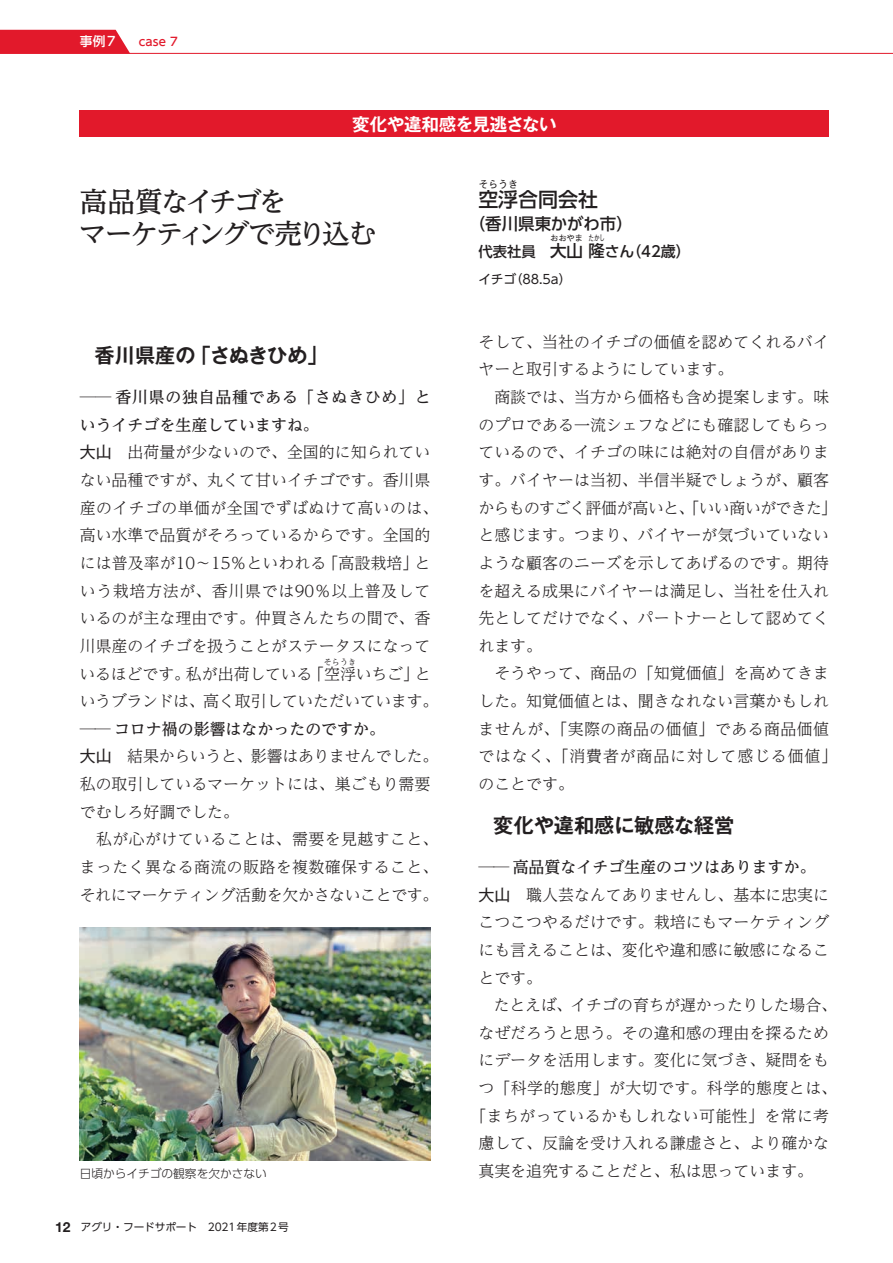
<style>
.page{position:relative;width:893px;height:1263px;background:#fff}
.page>*{position:absolute;margin:0;border:0;box-sizing:border-box;transform-origin:0 0}
.t1{font:500 27.6px/32px "UD Reimin Pr 6 N";letter-spacing:-.09em;color:#231f20}
.t2{font:700 20.25px "Gothic MB101 Pr 6 N De";color:#231f20}
.t3{font:500 19.95px "UD Shin Go Pr 6";color:#231f20}
.t4{font:700 17.55px "Gothic MB101 Pr 6 N De";letter-spacing:-.01em;color:#fff}
.t5{font:500 16.5px "UD Shin Go Pr 6";letter-spacing:-.01em;color:#231f20}
.t6{font:300 15.9px/27.6px "UD Reimin Pr 6 N";color:#231f20}
.t7{font:300 15.9px "UD Reimin Pr 6 N";letter-spacing:-.025em;color:#231f20}
.t8{font:300 15.9px "UD Reimin Pr 6 N";letter-spacing:.03em;color:#231f20}
.t9{font:300 15.9px "UD Reimin Pr 6 N";letter-spacing:.025em;color:#231f20}
.t10{font:500 15.9px "UD Reimin Pr 6 N";color:#231f20}
.t11{font:500 14.85px "UD Shin Go Pr 6";color:#231f20}
.t12{font:12.75px "UD Shin Go Pr 6 N";letter-spacing:-.01em;color:#231f20}
.t13{font:500 12.75px "UD Shin Go Pr 6";color:#fff}
.t14{font:300 11.7px "UD Shin Go Pr 6";color:#231f20}
.t15{font:500 11.7px "UD Shin Go Pr 6";color:#e2192b}
.t16{font:10.65px "UD Shin Go Pro";letter-spacing:-.005em;color:#231f20}
.t17{font:500 9.9px "UD Shin Go Pr 6";color:#231f20}
.t18{font:500 8.25px "UD Shin Go Pr 6";color:#231f20}
.t19{font:500 8.25px "UD Shin Go Pr 6";color:#231f20;scale:.67 1}
.t20{font:300 7.95px "UD Reimin Pr 6 N";color:#231f20}
.s1{font-size:14.4px}
.s2{font-size:16.5px}
.s3{font-weight:500}
.s4{font-family:"Gothic MB101 Pro";font-weight:400}
.s5{font-family:"Helvetica Neue";font-weight:700;font-size:13.8px}
</style>
<div class="page">
<img style="left:80px;top:927px;width:351px;height:234px">
<div style="left:80px;top:111px;width:749px;height:26px;background:#e2192b"></div>
<div style="left:0;top:30px;width:130px;height:23px;background:#e2192b"></div>
<hr style="left:0;top:53px;width:893px;height:1px;background:#e2192b">
<p class="t13" style="left:80px;top:31px;width:37px">事例7</p>
<p class="t15" style="left:139px;top:32px;width:41px">case 7</p>
<p class="t4" style="left:352px;top:109px;width:206px">変化や違和感を見逃さない</p>
<p class="t17" style="left:478px;top:176px;width:41px">そらうき</p>
<p class="t5" style="left:469px;top:210px;width:166px">（香川県東かがわ市）</p>
<p class="t18" style="left:550px;top:232px;width:34px">おおやま</p>
<p class="t11" style="left:478px;top:239px;width:214px"><span class="s1">代表社員　</span><span class="s2">大山隆</span>さん（42歳）</p>
<h1 class="t1" style="left:79px;top:185px;width:299px">高品質なイチゴを<br>マーケティングで売り込む</h1>
<p class="t3" style="left:478px;top:183px;width:121px">空浮合同会社</p>
<p class="t19" style="left:589px;top:232px;width:26px">たかし</p>
<p class="t2" style="left:95px;top:339px;width:235px">香川県産の「さぬきひめ」</p>
<p class="t6" style="left:80px;top:383px;width:360px"><span class="s3">── 香川県の独自品種である「さぬきひめ」というイチゴを生産していますね。<br></span><span class="s4">大山</span>　出荷量が少ないので、全国的に知られていない品種ですが、丸くて甘いイチゴです。香川県産のイチゴの単価が全国でずばぬけて高いのは、高い水準で品質がそろっているからです。全国的には普及率が10〜15％といわれる「高設栽培」という栽培方法が、香川県では90％以上普及しているのが主な理由です。仲買さんたちの間で、香川県産のイチゴを扱うことがステータスになっているほどです。私が出荷している「空浮いちご」と</p>
<p class="t20" style="left:324px;top:655px;width:34px">そらうき</p>
<p class="t7" style="left:80px;top:688px;width:360px">いうブランドは、高く取引していただいています。</p>
<p class="t6" style="left:80px;top:714px;width:360px"><span class="s3">── コロナ禍の影響はなかったのですか。<br></span><span class="s4">大山</span>　結果からいうと、影響はありませんでした。私の取引しているマーケットには、巣ごもり需要でむしろ好調でした。<br>　私が心がけていることは、需要を見越すこと、まったく異なる商流の販路を複数確保すること、それにマーケティング活動を欠かさないことです。</p>
<p class="t14" style="left:80px;top:1164px;width:189px">日頃からイチゴの観察を欠かさない</p>
<p class="t16" style="left:55px;top:1218px;width:235px"><span class="s5">12</span> アグリ・フードサポート　2021年度第2号</p>
<p class="t12" style="left:478px;top:268px;width:95px">イチゴ（88.5a）</p>
<p class="t6" style="left:478px;top:327px;width:360px">そして、当社のイチゴの価値を認めてくれるバイヤーと取引するようにしています。<br>　商談では、当方から価格も含め提案します。味のプロである一流シェフなどにも確認してもらっているので、イチゴの味には絶対の自信があります。バイヤーは当初、半信半疑でしょうが、顧客からものすごく評価が高いと、「いい商いができた」と感じます。つまり、バイヤーが気づいていないような顧客のニーズを示してあげるのです。期待を超える成果にバイヤーは満足し、当社を仕入れ先としてだけでなく、パートナーとして認めてくれます。<br>　そうやって、商品の「知覚価値」を高めてきました。知覚価値とは、聞きなれない言葉かもしれませんが、「実際の商品の価値」である商品価値ではなく、「消費者が商品に対して感じる価値」のことです。</p>
<p class="t2" style="left:493px;top:809px;width:243px">変化や違和感に敏感な経営</p>
<p class="t10" style="left:478px;top:854px;width:339px">── 高品質なイチゴ生産のコツはありますか。</p>
<p class="t6" style="left:478px;top:880px;width:352px"><span class="s4">大山</span>　職人芸なんてありませんし、基本に忠実に</p>
<p class="t6" style="left:478px;top:908px;width:352px">こつこつやるだけです。栽培にもマーケティング</p>
<p class="t6" style="left:478px;top:935px;width:352px">にも言えることは、変化や違和感に敏感になるこ</p>
<p class="t6" style="left:478px;top:963px;width:65px">とです。</p>
<p class="t7" style="left:478px;top:992px;width:360px">　たとえば、イチゴの育ちが遅かったりした場合、</p>
<p class="t6" style="left:478px;top:1018px;width:352px">なぜだろうと思う。その違和感の理由を探るため</p>
<p class="t6" style="left:478px;top:1046px;width:352px">にデータを活用します。変化に気づき、疑問をも</p>
<p class="t8" style="left:478px;top:1075px;width:360px">つ「科学的態度」が大切です。科学的態度とは、</p>
<p class="t9" style="left:470px;top:1103px;width:360px">「まちがっているかもしれない可能性」を常に考</p>
<p class="t6" style="left:478px;top:1129px;width:352px">慮して、反論を受け入れる謙虚さと、より確かな</p>
<p class="t6" style="left:478px;top:1157px;width:336px">真実を追究することだと、私は思っています。</p>
</div>
